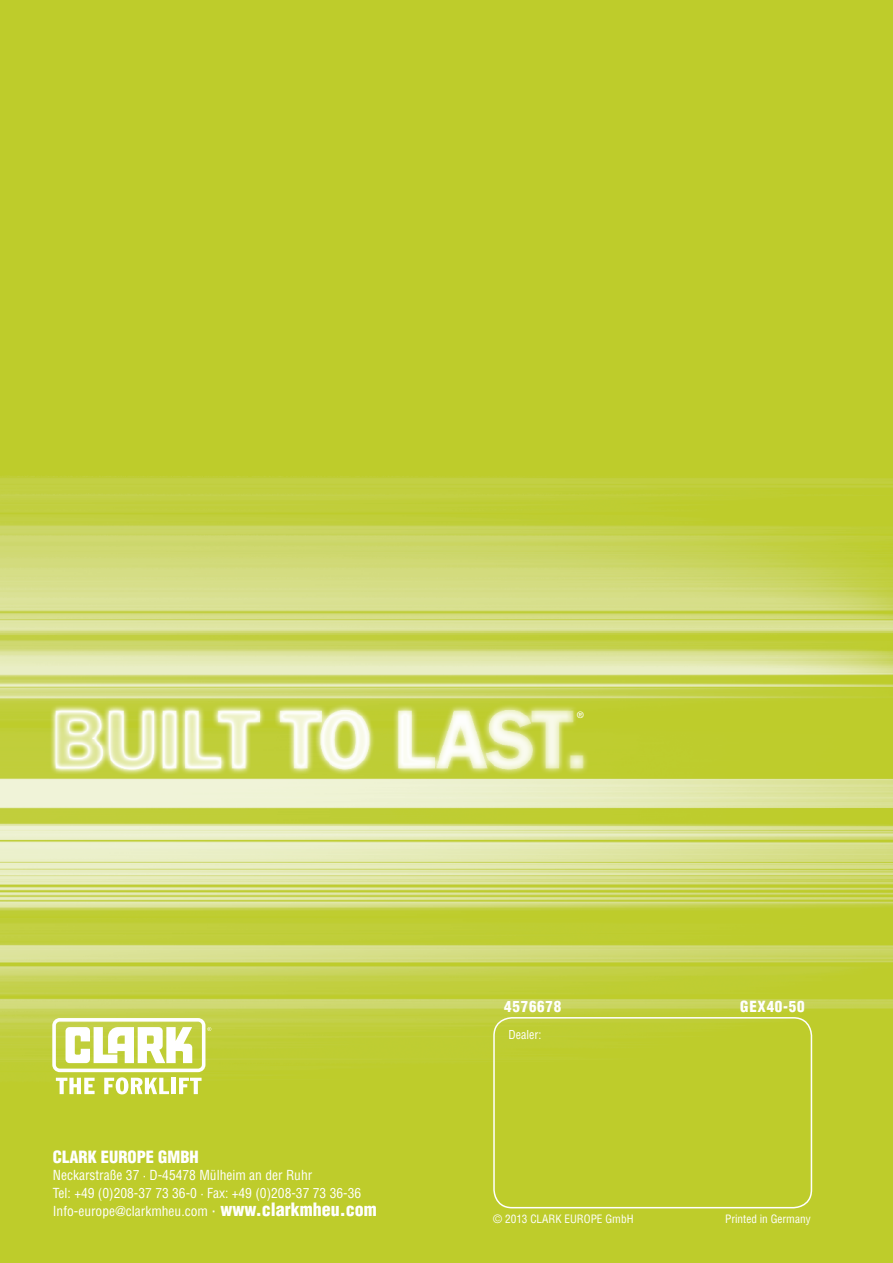
<style>
.page{position:relative;width:893px;height:1263px;background:#fff}
.page>*{position:absolute;margin:0;border:0;box-sizing:border-box;transform-origin:0 0}
.t1{font:900 condensed 16.5px "Helvetica";color:#fff}
.t2{font:900 condensed 15px "Helvetica";letter-spacing:.05em;color:#fff}
.t3{font:condensed 13.5px/18px "Helvetica";color:#fff}
.t4{font:condensed 12px "Helvetica";color:#fff}
.t5{font:condensed 11.25px "Helvetica";color:#fff}
.t6{font:500 9px "Helvetica Neue";color:#fff}
.s1{font-size:18px}
.s2{font-weight:900;font-size:18px}
</style>
<div class="page">
<img style="left:0;top:0;width:893px;height:1263px">
<svg style="left:52px;top:1018px;width:159px;height:76px"></svg>
<img style="left:15px;top:687px;width:615px;height:102px">
<div style="left:493px;top:1017px;width:319px;height:191px;border:2px solid #fff;border-radius:18px"></div>
<p class="t1" style="left:53px;top:1147px;width:147px">CLARK EUROPE GMBH</p>
<p class="t3" style="left:53px;top:1166px;width:325px">Neckarstraße 37 · D-45478 Mülheim an der Ruhr<br>Tel: +49 (0)208-37 73 36-0 · Fax: +49 (0)208-37 73 36-36<br>Info-europe@clarkmheu.com <span class="s1">·</span> <span class="s2">www.clarkmheu.com</span></p>
<p class="t6" style="left:577px;top:709px;width:9px">®</p>
<p class="t2" style="left:504px;top:997px;width:72px">4576678 G</p>
<p class="t2" style="left:749px;top:997px;width:57px">EX40-50</p>
<p class="t4" style="left:509px;top:1027px;width:34px">Dealer:</p>
<p class="t5" style="left:493px;top:1211px;width:142px">© 2013 CLARK EUROPE GmbH</p>
<p class="t5" style="left:725px;top:1211px;width:87px">Printed in Germany</p>
</div>
